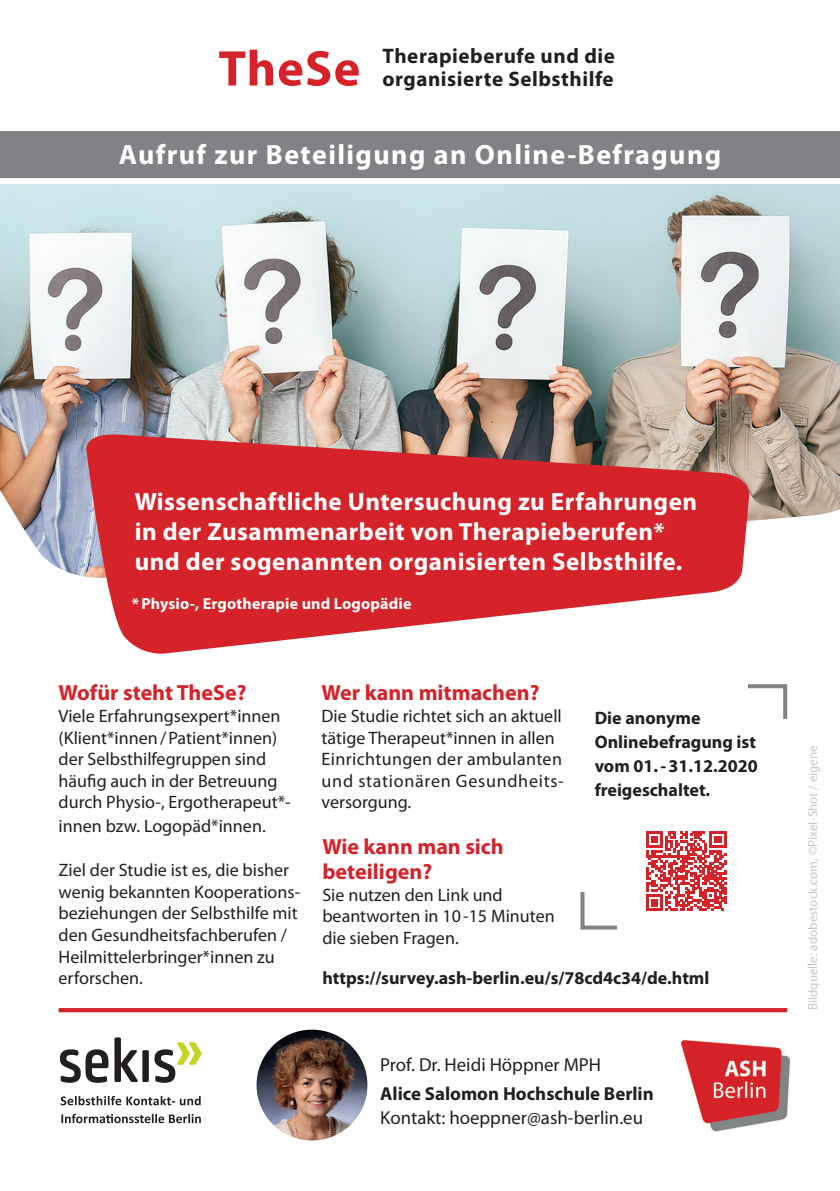
<style>
.page{position:relative;width:840px;height:1191px;background:#fff}
.page>*{position:absolute;margin:0;border:0;box-sizing:border-box;transform-origin:0 0}
.t1{font:700 50.6px "Myriad Pro";letter-spacing:.02em;color:#d6232a}
.t2{font:700 28px "Myriad Pro";letter-spacing:.05em;color:#fff}
.t3{font:700 25px/30px "Myriad Pro";letter-spacing:.02em;color:#fff}
.t4{font:700 22px/25.2px "Myriad Pro";color:#d6232a}
.t5{font:700 21px/22.4px "Myriad Pro";letter-spacing:.025em;color:#231f20}
.t6{font:18.8px "Myriad Pro";color:#231f20}
.t7{font:700 18.8px "Myriad Pro";color:#231f20}
.t8{font:18px/21.6px "Myriad Pro";color:#231f20}
.t9{font:700 18px/24px "Myriad Pro";color:#231f20}
.t10{font:700 16px "Myriad Pro";letter-spacing:.01em;color:#fff}
.t11{font:13px "Myriad Pro";color:#c7c8ca}
</style>
<div class="page">
<img style="left:0;top:184px;width:839px;height:392px">
<svg style="left:79px;top:430px;width:669px;height:224px;background:#d65257"></svg>
<div style="left:0;top:130px;width:839px;height:47px;background:#808285"></div>
<hr style="left:59px;top:1008px;width:727px;height:4px;background:#d6232a">
<img style="left:256px;top:1029px;width:111px;height:111px;border-radius:55px">
<img style="left:681px;top:1040px;width:109px;height:91px">
<svg style="left:646px;top:831px;width:79px;height:80px"></svg>
<svg style="left:60px;top:1037px;width:141px;height:45px"></svg>
<svg style="left:61px;top:1095px;width:139px;height:10px"></svg>
<svg style="left:61px;top:1113px;width:140px;height:10px"></svg>
<h1 class="t1" style="left:218px;top:35px;width:143px">TheSe</h1>
<p class="t5" style="left:382px;top:44px;width:234px">Therapieberufe und die organisierte Selbsthilfe</p>
<h2 class="t2" style="left:119px;top:136px;width:603px">Aufruf zur Beteiligung an Online-Befragung</h2>
<h3 class="t3" style="left:135px;top:486px;width:563px">Wissenschaftliche Untersuchung zu Erfahrungen in der Zusammenarbeit von Therapieberufen* und der sogenannten organisierten Selbsthilfe.</h3>
<p class="t10" style="left:132px;top:593px;width:281px">*Physio-, Ergotherapie und Logopädie</p>
<p class="t4" style="left:59px;top:679px;width:189px">Wofür steht TheSe?</p>
<p class="t8" style="left:59px;top:704px;width:233px">Viele Erfahrungsexpert*innen (Klient*innen/Patient*innen) der Selbsthilfegruppen sind häufig auch in der Betreuung durch Physio-, Ergotherapeut*- innen bzw. Logopäd*innen.</p>
<p class="t8" style="left:59px;top:859px;width:243px">Ziel der Studie ist es, die bisher wenig bekannten Kooperations&shy;beziehungen der Selbsthilfe mit den Gesundheitsfachberufen /<br>Heilmittelerbringer*innen zu erforschen.</p>
<p class="t4" style="left:321px;top:679px;width:219px">Wer kann mitmachen?</p>
<p class="t8" style="left:321px;top:705px;width:243px">Die Studie richtet sich an aktuell tätige Therapeut*innen in allen<br>Einrichtungen der ambulanten und stationären Gesundheits&shy;versorgung.</p>
<p class="t9" style="left:594px;top:705px;width:165px">Die anonyme<br>Onlinebefragung ist vom 01.-31.12.2020 freigeschaltet.</p>
<p class="t4" style="left:322px;top:833px;width:183px">Wie kann man sich beteiligen?</p>
<p class="t8" style="left:322px;top:883px;width:234px">Sie nutzen den Link und beantworten in 10-15 Minuten die sieben Fragen.</p>
<p class="t9" style="left:322px;top:965px;width:388px">https://survey.ash-berlin.eu/s/78cd4c34/de.html</p>
<p class="t6" style="left:380px;top:1053px;width:222px">Prof. Dr. Heidi Höppner MPH</p>
<p class="t7" style="left:380px;top:1081px;width:275px">Alice Salomon Hochschule Berlin</p>
<p class="t6" style="left:380px;top:1105px;width:264px">Kontakt: hoeppner@ash-berlin.eu</p>
<p class="t11" style="left:804px;top:1010px;width:266px;rotate:-90deg">Bildquelle: adobestock.com, ©Pixel-Shot / eigene</p>
</div>
